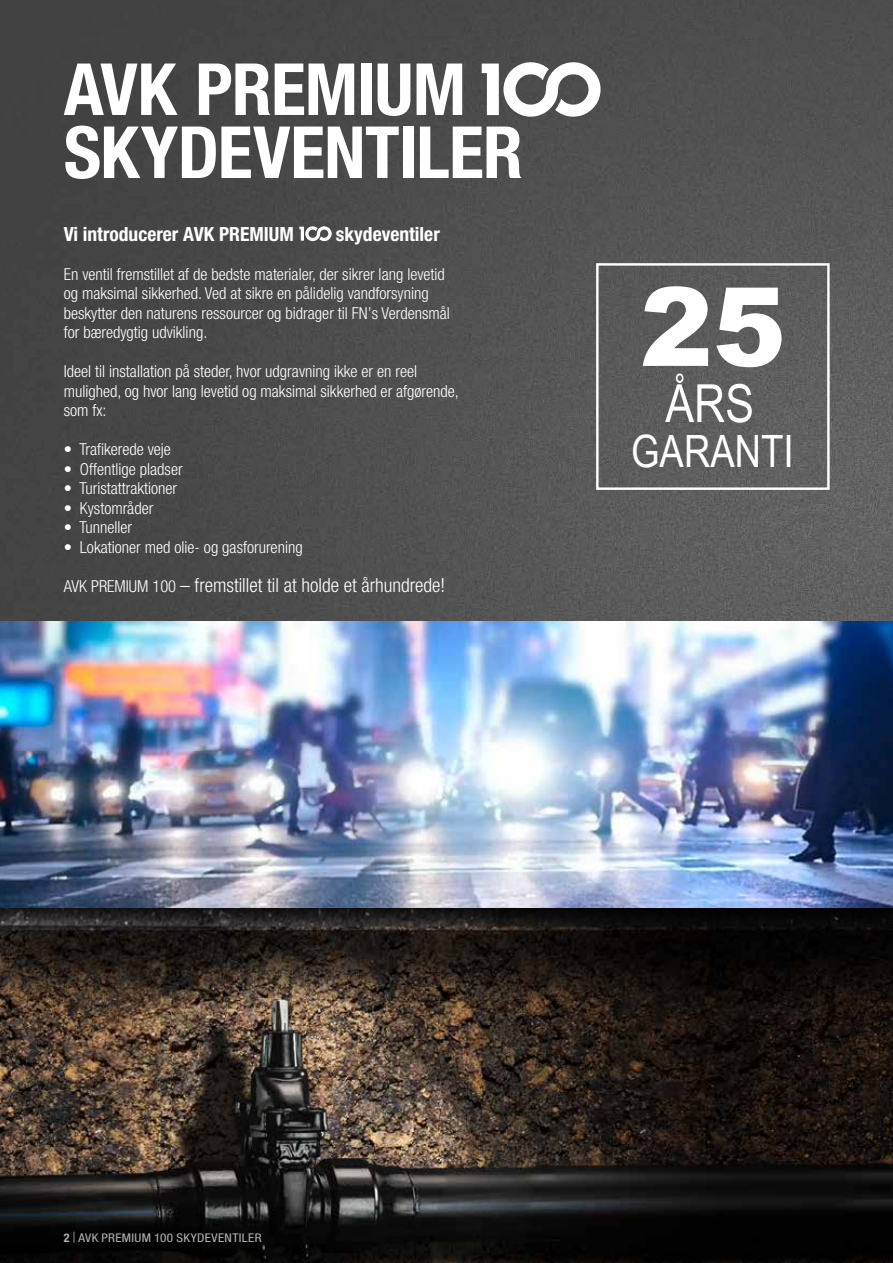
<style>
.page{position:relative;width:893px;height:1263px;background:#fff}
.page>*{position:absolute;margin:0;border:0;box-sizing:border-box;transform-origin:0 0}
.t1{font:900 109.35px "Arial";color:#fff}
.t2{font:700 condensed 72px/63px "Helvetica Neue LT Pro";letter-spacing:-.01em;color:#fff}
.t3{font:52.65px "Arial Narrow";color:#fff}
.t4{font:44.55px "Arial Narrow";color:#fff}
.t5{font:300 condensed 19.5px "Helvetica Neue LT Pro";color:#fff}
.t6{font:700 condensed 19.5px "Helvetica Neue LT Pro";color:#fff}
.t7{font:300 condensed 16.5px/19.5px "Helvetica Neue LT Pro";color:#fff}
.t8{font:condensed 12px "Helvetica Neue LT Pro";letter-spacing:.03em;color:#b3b3b2;scale:1.1 1}
.t9{font:100 condensed 10.5px "Helvetica Neue LT Pro";letter-spacing:.02em;color:#fff;scale:1.1 1}
.t10{font:700 condensed 10.5px "Helvetica Neue LT Pro";color:#fff}
.s1{font-size:16.5px}
.s2{font-family:"Times New Roman";font-stretch:normal}
.s3{font-weight:700;font-size:12px;color:#b3b3b2}
.s4{font-family:"Times New Roman";font-weight:700;font-stretch:normal;font-size:12px;color:#b3b3b2}
</style>
<div class="page">
<img style="left:0;top:0;width:893px;height:621px">
<img style="left:0;top:932px;width:893px;height:331px">
<svg style="left:482px;top:62px;width:119px;height:57px"></svg>
<svg style="left:299px;top:226px;width:33px;height:16px"></svg>
<div style="left:0;top:621px;width:893px;height:311px;background:#000;opacity:.75"></div>
<div style="left:596px;top:263px;width:234px;height:227px;border:2px solid #fff"></div>
<h2 class="t2" style="left:64px;top:57px;width:461px">AVK PREMIUM<br>SKYDEVENTILER</h2>
<p class="t6" style="left:64px;top:222px;width:231px">Vi introducerer AVK PREMIUM</p>
<p class="t6" style="left:336px;top:222px;width:105px">skydeventiler</p>
<p class="t7" style="left:64px;top:264px;width:388px">En ventil fremstillet af de bedste materialer, der sikrer lang levetid og maksimal sikkerhed. Ved at sikre en pålidelig vandforsyning beskytter den naturens ressourcer og bidrager til FN’s Verdensmål for bæredygtig udvikling.</p>
<p class="t7" style="left:64px;top:361px;width:397px">Ideel til installation på steder, hvor udgravning ikke er en reel mulighed, og hvor lang levetid og maksimal sikkerhed er afgørende, som fx:</p>
<p class="t7" style="left:64px;top:440px;width:109px">• Trafikerede veje</p>
<p class="t7" style="left:64px;top:459px;width:120px">• Offentlige pladser</p>
<p class="t7" style="left:64px;top:479px;width:115px">• Turistattraktioner</p>
<p class="t7" style="left:64px;top:498px;width:91px">• Kystområder</p>
<p class="t7" style="left:64px;top:518px;width:70px">• Tunneller</p>
<p class="t7" style="left:64px;top:537px;width:240px">• Lokationer med olie- og gasforurening</p>
<p class="t5" style="left:64px;top:574px;width:383px"><span class="s1">AVK PREMIUM 100</span> – fremstillet til at holde et århundrede!</p>
<h1 class="t1" style="left:640px;top:247px;width:147px">25</h1>
<h3 class="t3" style="left:665px;top:365px;width:90px">ÅRS</h3>
<h3 class="t4" style="left:631px;top:419px;width:164px">GARANTI</h3>
<p class="t10" style="left:64px;top:1230px;width:12px">2 <span class="s2">|</span></p>
<p class="t9" style="left:64px;top:1231px;width:150px"><span class="s3">2</span> <span class="s4">|</span> AVK PREMIUM 100 SKYDEVENTILER</p>
<p class="t8" style="left:79px;top:1230px;width:168px">AVK PREMIUM 100 SKYDEVENTILER</p>
</div>
